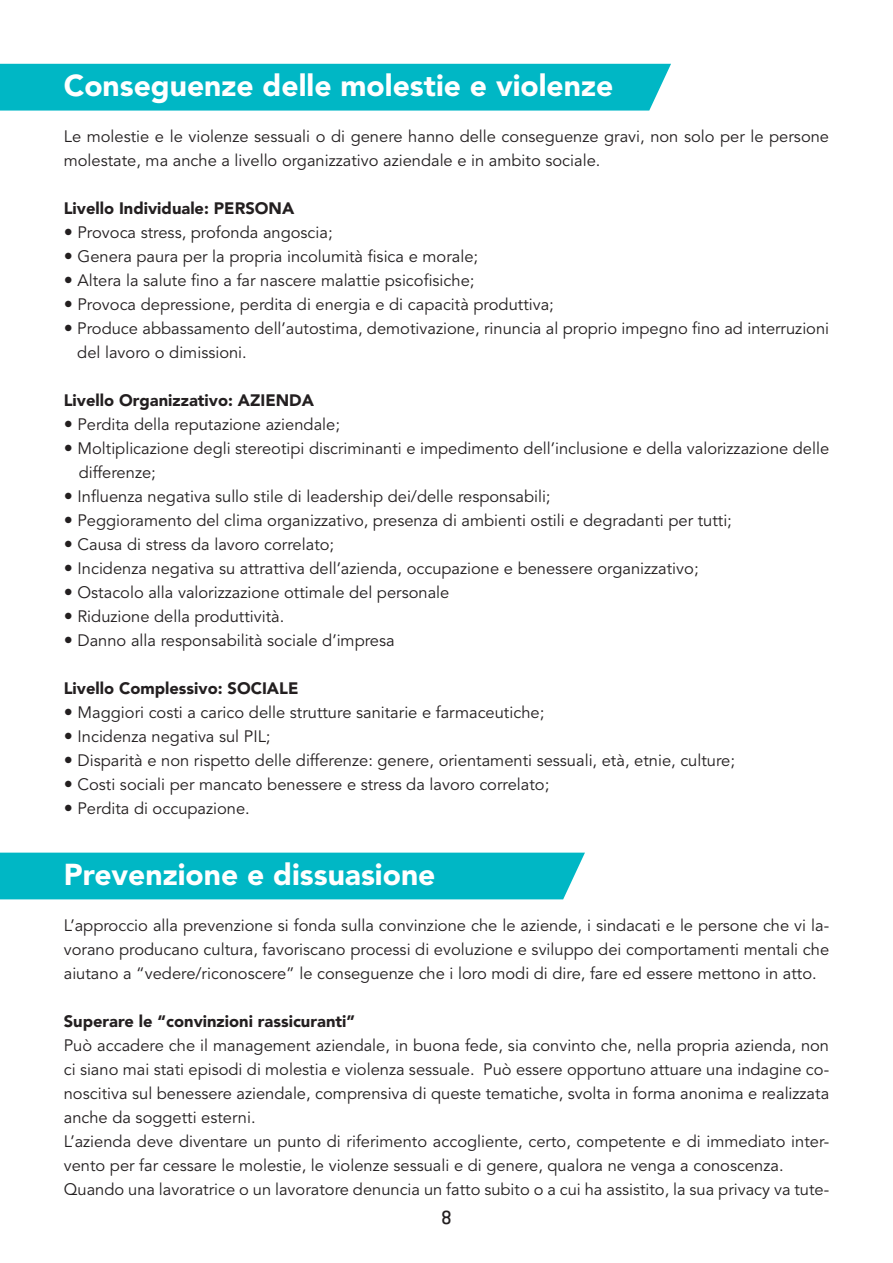
<style>
.page{position:relative;width:893px;height:1263px;background:#fff}
.page>*{position:absolute;margin:0;border:0;box-sizing:border-box;transform-origin:0 0}
.t1{font:900 30px "Avenir LT Std";color:#fff}
.t2{font:500 21px "Conduit ITC";color:#231f20}
.t3{font:16.5px/24px "Avenir LT Std";color:#231f20}
.t4{font:900 16.5px "Avenir LT Std";color:#231f20}
</style>
<div class="page">
<div style="left:0;top:64px;width:671px;height:47px;background:#00b7c5"></div>
<div style="left:0;top:853px;width:585px;height:46px;background:#00b7c5"></div>
<h1 class="t1" style="left:64px;top:67px;width:551px">Conseguenze delle molestie e violenze</h1>
<p class="t3" style="left:64px;top:125px;width:767px">Le molestie e le violenze sessuali o di genere hanno delle conseguenze gravi, non solo per le persone molestate, ma anche a livello organizzativo aziendale e in ambito sociale.</p>
<p class="t4" style="left:64px;top:198px;width:232px">Livello Individuale: PERSONA</p>
<p class="t3" style="left:77px;top:221px;width:753px">Provoca stress, profonda angoscia;<br>Genera paura per la propria incolumità fisica e morale;<br>Altera la salute fino a far nascere malattie psicofisiche;<br>Provoca depressione, perdita di energia e di capacità produttiva;<br>Produce abbassamento dell’autostima, demotivazione, rinuncia al proprio impegno fino ad interruzioni del lavoro o dimissioni.</p>
<p class="t4" style="left:64px;top:390px;width:252px">Livello Organizzativo: AZIENDA</p>
<p class="t3" style="left:77px;top:413px;width:753px">Perdita della reputazione aziendale;<br>Moltiplicazione degli stereotipi discriminanti e impedimento dell’inclusione e della valorizzazione delle differenze;<br>Influenza negativa sullo stile di leadership dei/delle responsabili;<br>Peggioramento del clima organizzativo, presenza di ambienti ostili e degradanti per tutti;<br>Causa di stress da lavoro correlato;<br>Incidenza negativa su attrattiva dell’azienda, occupazione e benessere organizzativo;<br>Ostacolo alla valorizzazione ottimale del personale<br>Riduzione della produttività.<br>Danno alla responsabilità sociale d’impresa</p>
<p class="t4" style="left:64px;top:678px;width:236px">Livello Complessivo: SOCIALE</p>
<p class="t3" style="left:78px;top:701px;width:659px">Maggiori costi a carico delle strutture sanitarie e farmaceutiche;<br>Incidenza negativa sul PIL;<br>Disparità e non rispetto delle differenze: genere, orientamenti sessuali, età, etnie, culture; Costi sociali per mancato benessere e stress da lavoro correlato;<br>Perdita di occupazione.</p>
<h1 class="t1" style="left:64px;top:856px;width:373px">Prevenzione e dissuasione</h1>
<p class="t3" style="left:64px;top:914px;width:767px;text-align:justify">L’approccio alla prevenzione si fonda sulla convinzione che le aziende, i sindacati e le persone che vi la&shy;vorano producano cultura, favoriscano processi di evoluzione e sviluppo dei comportamenti mentali che aiutano a “vedere/riconoscere” le conseguenze che i loro modi di dire, fare ed essere mettono in atto.</p>
<p class="t4" style="left:64px;top:1011px;width:293px">Superare le “convinzioni rassicuranti”</p>
<p class="t3" style="left:64px;top:1034px;width:767px">Può accadere che il management aziendale, in buona fede, sia convinto che, nella propria azienda, non ci siano mai stati episodi di molestia e violenza sessuale. Può essere opportuno attuare una indagine co&shy;noscitiva sul benessere aziendale, comprensiva di queste tematiche, svolta in forma anonima e realizzata anche da soggetti esterni.<br>L’azienda deve diventare un punto di riferimento accogliente, certo, competente e di immediato inter&shy;vento per far cessare le molestie, le violenze sessuali e di genere, qualora ne venga a conoscenza.<br>Quando una lavoratrice o un lavoratore denuncia un fatto subito o a cui ha assistito, la sua privacy va tute-</p>
<p class="t2" style="left:441px;top:1205px;width:12px">8</p>
</div>
